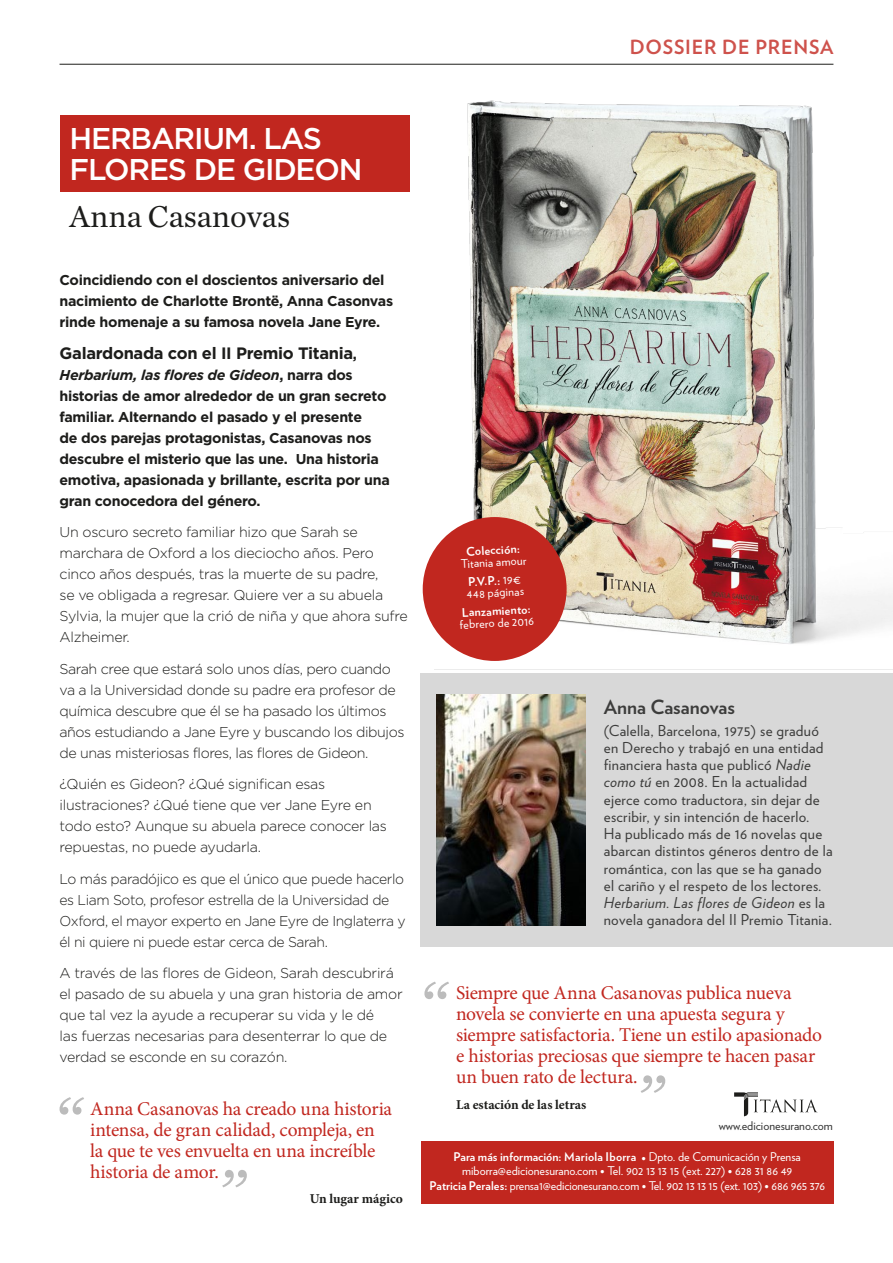
<style>
.page{position:relative;width:893px;height:1263px;background:#fff}
.page>*{position:absolute;margin:0;border:0;box-sizing:border-box;transform-origin:0 0}
.t1{font:31.5px "Chronicle Text G1";color:#1d1d1b}
.t2{font:500 30px/31.5px "Gotham";letter-spacing:-.04em;color:#fff}
.t3{font:19.5px/21px "Minion Pro";letter-spacing:-.015em;color:#c1271f}
.t4{font:700 19.5px "Verlag";letter-spacing:.04em;color:#ce524c}
.t5{font:700 19.5px "Verlag";color:#3c3c3b}
.t6{font:700 16.5px "Gotham";letter-spacing:-.02em;color:#1d1d1b}
.t7{font:15px/17.2px "Verlag";letter-spacing:.02em;color:#3c3c3b}
.t8{font:300 14.25px/21px "Gotham";letter-spacing:-.03em;color:#1d1d1b}
.t9{font:700 14.25px/21px "Gotham";letter-spacing:-.02em;color:#1d1d1b}
.t10{font:700 13.5px "Minion Pro";color:#1d1d1b}
.t11{font:12px/13.5px "Verlag";letter-spacing:-.01em;color:#fff;text-align:center}
.t12{font:12px "Verlag";color:#363636}
.t13{font:700 12px "Verlag";color:#fff}
.s1{font-size:14.25px}
.s2{font-style:italic}
.s3{font-weight:700}
</style>
<div class="page">
<hr style="left:60px;top:64px;width:773px;height:1px;background:#1d1d1b">
<svg style="left:734px;top:1092px;width:84px;height:24px"></svg>
<svg style="left:60px;top:1097px;width:24px;height:18px"></svg>
<svg style="left:222px;top:1170px;width:25px;height:17px"></svg>
<img style="left:434px;top:100px;width:459px;height:574px">
<div style="left:60px;top:115px;width:350px;height:77px;background:#c1271f"></div>
<div style="left:421px;top:674px;width:472px;height:273px;background:#d8d8d8"></div>
<img style="left:437px;top:694px;width:148px;height:232px">
<svg style="left:424px;top:981px;width:25px;height:18px"></svg>
<svg style="left:641px;top:1075px;width:24px;height:18px"></svg>
<div style="left:421px;top:1141px;width:412px;height:62px;background:#c1271f"></div>
<div style="left:423px;top:517px;width:144px;height:144px;background:#c1271f;border-radius:50%"></div>
<h3 class="t4" style="left:630px;top:32px;width:205px">DOSSIER DE PRENSA</h3>
<h2 class="t2" style="left:70px;top:122px;width:294px">HERBARIUM. LAS<br>FLORES DE GIDEON</h2>
<h1 class="t1" style="left:70px;top:192px;width:222px">Anna Casanovas</h1>
<p class="t9" style="left:60px;top:269px;width:335px">Coincidiendo con el doscientos aniversario del nacimiento de Charlotte Brontë, Anna Casonvas rinde homenaje a su famosa novela Jane Eyre.</p>
<p class="t6" style="left:60px;top:342px;width:299px">Galardonada con el II Premio Titania<span class="s1">,</span></p>
<p class="t9" style="left:60px;top:364px;width:332px"><span class="s2">Herbarium, las flores de Gideon</span>, narra dos historias de amor alrededor de un gran secreto familiar. Alternando el pasado y el presente<br>de dos parejas protagonistas, Casanovas nos descubre el misterio que las une. Una historia emotiva, apasionada y brillante, escrita por una gran conocedora del género.</p>
<p class="t8" style="left:60px;top:521px;width:350px">Un oscuro secreto familiar hizo que Sarah se marchara de Oxford a los dieciocho años. Pero cinco años después, tras la muerte de su padre,<br>se ve obligada a regresar. Quiere ver a su abuela Sylvia, la mujer que la crió de niña y que ahora sufre Alzheimer.</p>
<p class="t8" style="left:60px;top:658px;width:346px">Sarah cree que estará solo unos días, pero cuando va a la Universidad donde su padre era profesor de química descubre que él se ha pasado los últimos años estudiando a Jane Eyre y buscando los dibujos de unas misteriosas flores, las flores de Gideon.</p>
<p class="t8" style="left:60px;top:773px;width:329px">¿Quién es Gideon? ¿Qué significan esas ilustraciones? ¿Qué tiene que ver Jane Eyre en todo esto? Aunque su abuela parece conocer las repuestas, no puede ayudarla.</p>
<p class="t8" style="left:60px;top:868px;width:348px">Lo más paradójico es que el único que puede hacerlo es Liam Soto, profesor estrella de la Universidad de Oxford, el mayor experto en Jane Eyre de Inglaterra y él ni quiere ni puede estar cerca de Sarah.</p>
<p class="t8" style="left:60px;top:962px;width:345px">A través de las flores de Gideon, Sarah descubrirá el pasado de su abuela y una gran historia de amor que tal vez la ayude a recuperar su vida y le dé<br>las fuerzas necesarias para desenterrar lo que de verdad se esconde en su corazón.</p>
<h3 class="t3" style="left:90px;top:1098px;width:304px">Anna Casanovas ha creado una historia intensa, de gran calidad, compleja, en la que te ves envuelta en una increíble historia de amor.</h3>
<p class="t10" style="left:310px;top:1191px;width:95px">Un lugar mágico</p>
<p class="t13" style="left:466px;top:542px;width:55px;rotate:-3deg">Colección:</p>
<p class="t11" style="left:460px;top:554px;width:67px;line-height:18.5px;rotate:-3deg">Titania amour<br><span class="s3">P.V.P.:</span> 19€</p>
<p class="t11" style="left:466px;top:586px;width:59px;rotate:-3deg">448 páginas</p>
<p class="t13" style="left:461px;top:603px;width:70px;rotate:-3deg">Lanzamiento:</p>
<p class="t11" style="left:459px;top:617px;width:76px;rotate:-3deg">febrero de 2016</p>
<h3 class="t5" style="left:604px;top:692px;width:133px">Anna Casanovas</h3>
<p class="t7" style="left:604px;top:721px;width:230px">(Calella, Barcelona, 1975) se graduó en Derecho y trabajó en una entidad financiera hasta que publicó <span class="s2">Nadie como tú</span> en 2008. En la actualidad ejerce como traductora, sin dejar de escribir, y sin intención de hacerlo.<br>Ha publicado más de 16 novelas que abarcan distintos géneros dentro de la romántica, con las que se ha ganado el cariño y el respeto de los lectores.<br><span class="s2">Herbarium. Las flores de Gideon</span> es la novela ganadora del II Premio Titania.</p>
<h3 class="t3" style="left:456px;top:982px;width:368px">Siempre que Anna Casanovas publica nueva novela se convierte en una apuesta segura y siempre satisfactoria. Tiene un estilo apasionado e historias preciosas que siempre te hacen pasar un buen rato de lectura.</h3>
<p class="t10" style="left:456px;top:1096px;width:132px">La estación de las letras</p>
<p class="t12" style="left:719px;top:1117px;width:116px">www.edicionesurano.com</p>
<p class="t11" style="left:454px;top:1149px;width:349px"><span class="s3">Para más información: Mariola Iborra</span> • Dpto. de Comunicación y Prensa miborra@edicionesurano.com • Tel. 902 13 13 15 (ext. 227) • 628 31 86 49</p>
<p class="t11" style="left:429px;top:1178px;width:397px"><span class="s3">Patricia Perales:</span> prensa1@edicionesurano.com • Tel. 902 13 13 15 (ext. 103) • 686 965 376</p>
</div>
